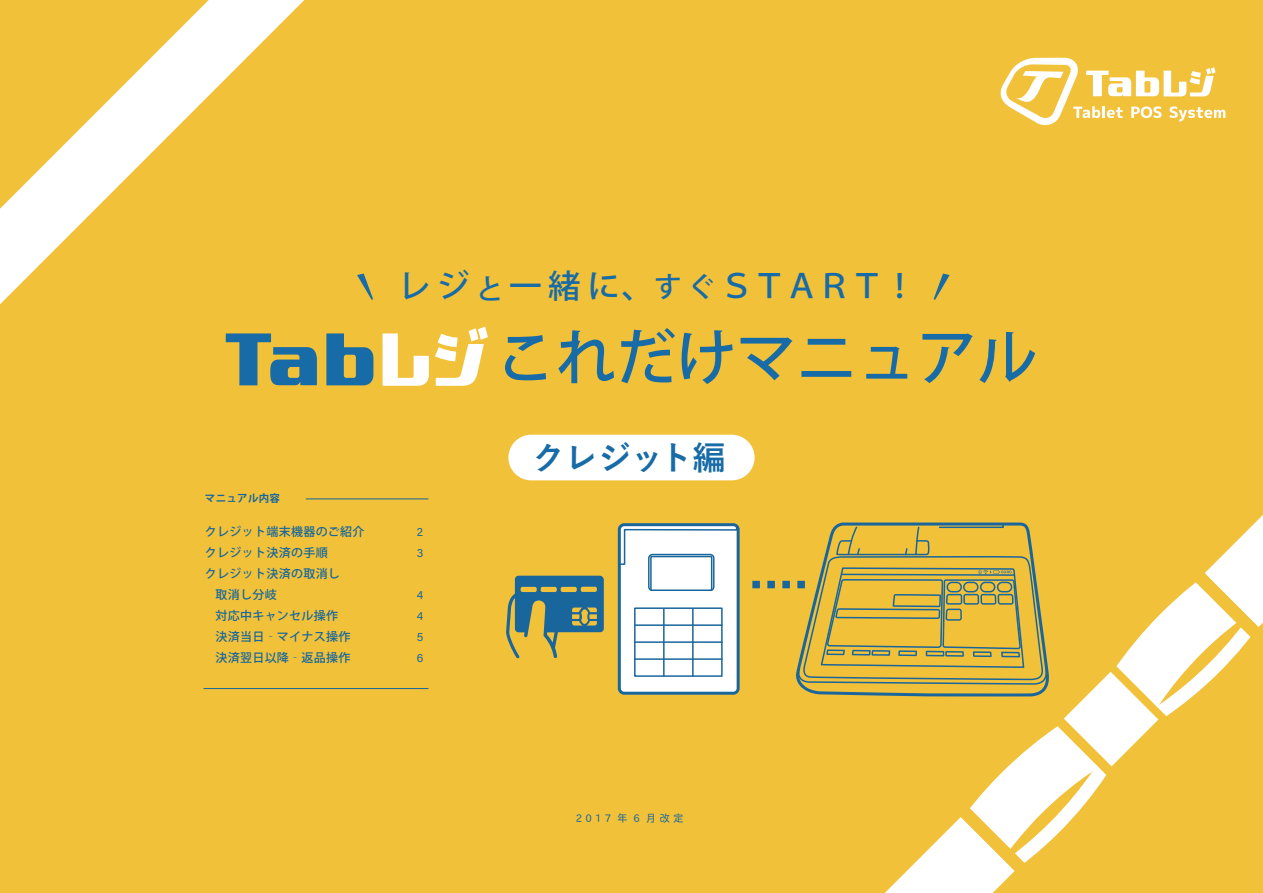
<style>
.page{position:relative;width:1263px;height:893px;background:#f1c13a}
.page>*{position:absolute;margin:0;border:0;box-sizing:border-box;transform-origin:0 0}
.t1{font:500 60.15px "Koz Go Pr 6 N";color:#176ba7}
.t2{font:700 33px "Yu Gothic";color:#176ba7}
.t3{font:500 32.55px "Koz Go Pr 6 N";color:#176ba7}
.t4{font:500 12px "Koz Go Pr 6 N";letter-spacing:.025em;color:#16669d}
.t5{font:12px/21px "Acumin Pro";color:#16669d}
.t6{font:10.5px "TB Chibi R Go Plus K Pro";letter-spacing:.3em;color:#19669d}
.t7{font:700 10.5px "Koz Go Pr 6 N";letter-spacing:.025em;color:#16669d}
.s1{font-size:27.6px}
</style>
<div class="page">
<svg style="left:0;top:0;width:383px;height:386px"></svg>
<svg style="left:841px;top:515px;width:422px;height:378px"></svg>
<div style="left:508px;top:435px;width:247px;height:45px;background:#fff;border-radius:23px"></div>
<svg style="left:1000px;top:58px;width:225px;height:68px"></svg>
<svg style="left:435px;top:327px;width:53px;height:59px"></svg>
<svg style="left:326px;top:333px;width:47px;height:52px"></svg>
<svg style="left:383px;top:333px;width:46px;height:53px"></svg>
<svg style="left:226px;top:333px;width:91px;height:52px"></svg>
<svg style="left:357px;top:274px;width:16px;height:26px"></svg>
<svg style="left:933px;top:274px;width:17px;height:26px"></svg>
<hr style="left:306px;top:499px;width:122px;height:1px;background:#16669d">
<hr style="left:203px;top:688px;width:225px;height:1px;background:#16669d">
<svg style="left:618px;top:523px;width:122px;height:172px;background:#d9e5ed"></svg>
<svg style="left:506px;top:576px;width:98px;height:82px"></svg>
<svg style="left:752px;top:523px;width:511px;height:363px"></svg>
<h3 class="t3" style="left:398px;top:268px;width:520px">レジ<span class="s1">と</span>一緒に、<span class="s1">すぐ</span>ＳＴＡＲＴ！</h3>
<h1 class="t1" style="left:375px;top:324px;width:663px">　　これだけマニュアル</h1>
<p class="t7" style="left:205px;top:492px;width:77px">マニュアル内容</p>
<p class="t4" style="left:205px;top:524px;width:161px">クレジット端末機器のご紹介</p>
<p class="t4" style="left:205px;top:545px;width:124px">クレジット決済の手順</p>
<p class="t4" style="left:205px;top:566px;width:136px">クレジット決済の取消し</p>
<p class="t4" style="left:215px;top:587px;width:63px">取消し分岐</p>
<p class="t4" style="left:215px;top:608px;width:124px">対応中キャンセル操作</p>
<p class="t4" style="left:215px;top:629px;width:136px">決済当日‐マイナス操作</p>
<p class="t4" style="left:215px;top:650px;width:136px">決済翌日以降‐返品操作</p>
<p class="t5" style="left:417px;top:520px;width:8px">2<br>3</p>
<p class="t5" style="left:417px;top:583px;width:8px;text-align:justify">4<br>4<br>5<br>6</p>
<h2 class="t2" style="left:532px;top:439px;width:195px">ク㆑ジット編</h2>
<p class="t6" style="left:576px;top:809px;width:109px">2017 年 6 月改定</p>
</div>
